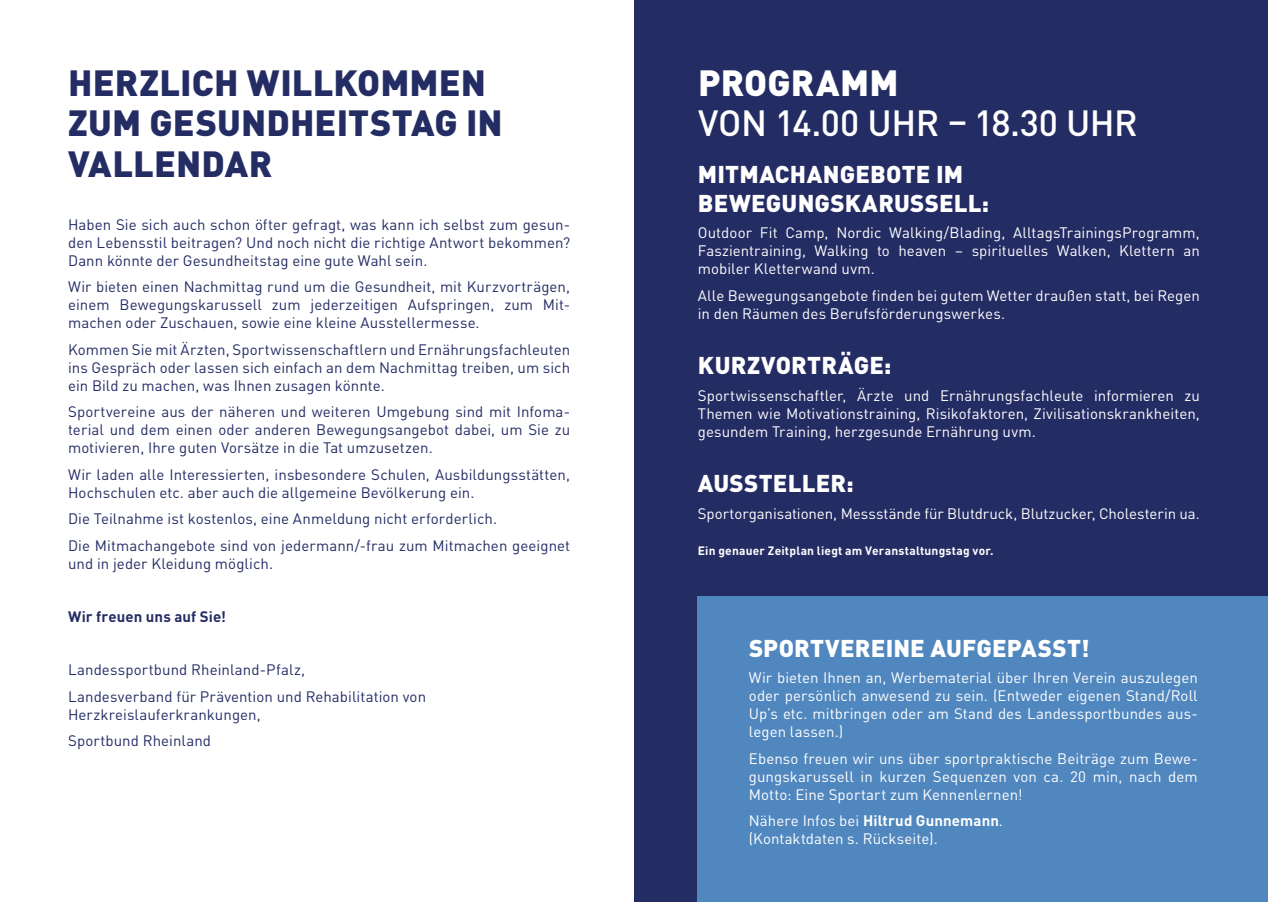
<style>
.page{position:relative;width:1268px;height:902px;background:#fff}
.page>*{position:absolute;margin:0;border:0;box-sizing:border-box;transform-origin:0 0}
.t1{font:900 36px/40.5px "DINOT";letter-spacing:.005em;color:#242c64}
.t2{font:500 36px/40.5px "DINOT";letter-spacing:-.01em;color:#fff}
.t3{font:900 24px/28.8px "DINOT";letter-spacing:.005em;color:#fff}
.t4{font:15px/18px "DINOT";letter-spacing:.005em;color:#242c64}
.t5{font:15px/18px "DINOT";letter-spacing:.005em;color:#fff;text-align:justify}
.t6{font:700 15px "DINOT";letter-spacing:.005em;color:#242c64}
.t7{font:700 12px "DINOT";letter-spacing:.015em;color:#fff}
.s1{font-weight:900}
.s2{font-weight:700}
</style>
<div class="page">
<div style="left:634px;top:0;width:633px;height:901px;background:#242c64"></div>
<div style="left:697px;top:596px;width:570px;height:305px;background:#5187bf"></div>
<p class="t1" style="left:68px;top:59px;width:436px">HERZLICH WILLKOMMEN<br>ZUM GESUNDHEITSTAG IN<br>VALLENDAR</p>
<p class="t4" style="left:68px;top:214px;width:503px;text-align:justify">Haben Sie sich auch schon öfter gefragt, was kann ich selbst zum gesun&shy;den Lebensstil beitragen? Und noch nicht die richtige Antwort bekommen?<br>Dann könnte der Gesundheitstag eine gute Wahl sein.</p>
<p class="t4" style="left:68px;top:276px;width:503px">Wir bieten einen Nachmittag rund um die Gesundheit, mit Kurzvorträgen, einem Bewegungskarussell zum jederzeitigen Aufspringen, zum Mit&shy;machen oder Zuschauen, sowie eine kleine Ausstellermesse.</p>
<p class="t4" style="left:68px;top:339px;width:503px;text-align:justify">Kommen Sie mit Ärzten, Sportwissenschaftlern und Ernährungsfachleuten ins Gespräch oder lassen sich einfach an dem Nachmittag treiben, um sich ein Bild zu machen, was Ihnen zusagen könnte.</p>
<p class="t4" style="left:68px;top:401px;width:503px;text-align:justify">Sportvereine aus der näheren und weiteren Umgebung sind mit Infoma&shy;terial und dem einen oder anderen Bewegungsangebot dabei, um Sie zu motivieren, Ihre guten Vorsätze in die Tat umzusetzen.</p>
<p class="t4" style="left:68px;top:464px;width:503px">Wir laden alle Interessierten, insbesondere Schulen, Ausbildungsstätten,<br>Hochschulen etc. aber auch die allgemeine Bevölkerung ein.</p>
<p class="t4" style="left:68px;top:508px;width:430px">Die Teilnahme ist kostenlos, eine Anmeldung nicht erforderlich.</p>
<p class="t4" style="left:68px;top:535px;width:503px">Die Mitmachangebote sind von jedermann/-frau zum Mitmachen geeignet und in jeder Kleidung möglich.</p>
<p class="t6" style="left:68px;top:604px;width:159px">Wir freuen uns auf Sie!</p>
<p class="t4" style="left:68px;top:659px;width:238px">Landessportbund Rheinland-Pfalz,</p>
<p class="t4" style="left:68px;top:685px;width:359px">Landesverband für Prävention und Rehabilitation von<br>Herzkreislauferkrankungen,</p>
<p class="t4" style="left:68px;top:730px;width:144px">Sportbund Rheinland</p>
<p class="t2" style="left:698px;top:59px;width:441px"><span class="s1">PROGRAMM<br></span>VON 14.00 UHR – 18.30 UHR</p>
<p class="t3" style="left:697px;top:157px;width:293px">MITMACHANGEBOTE IM<br>BEWEGUNGSKARUSSELL:</p>
<p class="t5" style="left:697px;top:222px;width:503px">Outdoor Fit Camp, Nordic Walking/Blading, AlltagsTrainingsProgramm, Faszientraining, Walking to heaven – spirituelles Walken, Klettern an mobiler Kletterwand uvm.</p>
<p class="t5" style="left:697px;top:285px;width:503px">Alle Bewegungsangebote finden bei gutem Wetter draußen statt, bei Regen in den Räumen des Berufsförderungswerkes.</p>
<p class="t3" style="left:697px;top:348px;width:195px">KURZVORTRÄGE:</p>
<p class="t5" style="left:697px;top:385px;width:503px">Sportwissenschaftler, Ärzte und Ernährungsfachleute informieren zu Themen wie Motivationstraining, Risikofaktoren, Zivilisationskrankheiten, gesundem Training, herzgesunde Ernährung uvm.</p>
<p class="t3" style="left:697px;top:466px;width:157px">AUSSTELLER:</p>
<p class="t5" style="left:697px;top:503px;width:503px">Sportorganisationen, Messstände für Blutdruck, Blutzucker, Cholesterin ua.</p>
<p class="t7" style="left:697px;top:541px;width:297px">Ein genauer Zeitplan liegt am Veranstaltungstag vor.</p>
<p class="t3" style="left:748px;top:631px;width:342px">SPORTVEREINE AUFGEPASST!</p>
<p class="t5" style="left:748px;top:667px;width:450px">Wir bieten Ihnen an, Werbematerial über Ihren Verein auszulegen oder persönlich anwesend zu sein. (Entweder eigenen Stand/Roll Up’s etc. mitbringen oder am Stand des Landessportbundes aus&shy;legen lassen.)</p>
<p class="t5" style="left:748px;top:748px;width:450px">Ebenso freuen wir uns über sportpraktische Beiträge zum Bewe&shy;gungskarussell in kurzen Sequenzen von ca. 20 min, nach dem Motto: Eine Sportart zum Kennenlernen!</p>
<p class="t5" style="left:748px;top:810px;width:255px">Nähere Infos bei <span class="s2">Hiltrud Gunnemann</span>. (Kontaktdaten s. Rückseite).</p>
</div>
